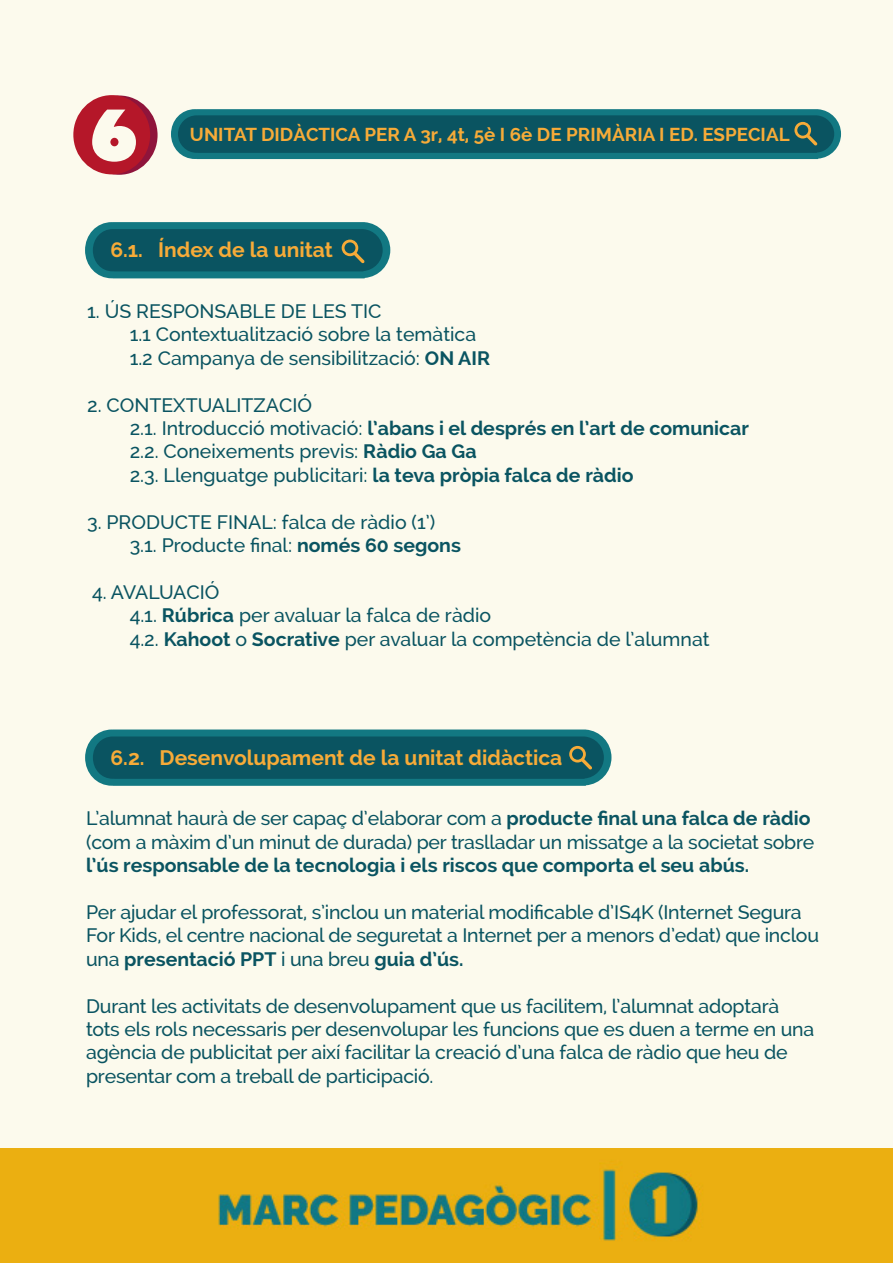
<style>
.page{position:relative;width:893px;height:1263px;background:#fff}
.page>*{position:absolute;margin:0;border:0;box-sizing:border-box;transform-origin:0 0}
.t1{font:75px "Tondu Beta";color:#fcfaed}
.t2{font:700 21px "Raleway";color:#f7ab38}
.t3{font:500 19.5px/23.4px "Raleway";letter-spacing:-.01em;color:#0a5461}
.t4{font:700 19.5px "Raleway";color:#0a5461}
.t5{font:700 18.75px "Raleway";color:#f7ab38}
.s1{font-weight:700}
.s2{font-weight:500}
</style>
<div class="page">
<div style="left:0;top:0;width:893px;height:1170px;background:#fcfaed"></div>
<img style="left:0;top:1148px;width:893px;height:115px">
<svg style="left:171px;top:109px;width:670px;height:50px;background:#11606b"></svg>
<svg style="left:81px;top:96px;width:77px;height:79px"></svg>
<div style="left:73px;top:95px;width:77px;height:79px;background:#b51729;border-radius:50%"></div>
<svg style="left:85px;top:222px;width:305px;height:56px;background:#17646e"></svg>
<svg style="left:85px;top:729px;width:526px;height:57px;background:#15636e"></svg>
<h2 class="t1" style="left:91px;top:90px;width:48px">6</h2>
<h2 class="t5" style="left:190px;top:124px;width:601px">UNITAT DIDÀCTICA PER A 3r, 4t, 5è I 6è DE PRIMÀRIA I ED. ESPECIAL</h2>
<h3 class="t2" style="left:111px;top:238px;width:224px">6.1. Índex de la unitat</h3>
<p class="t3" style="left:87px;top:299px;width:296px">1. ÚS RESPONSABLE DE LES TIC</p>
<p class="t3" style="left:130px;top:323px;width:348px">1.1 Contextualització sobre la temàtica</p>
<p class="t3" style="left:130px;top:346px;width:362px">1.2 Campanya de sensibilització: <span class="s1">ON AIR</span></p>
<p class="t3" style="left:87px;top:393px;width:226px">2. CONTEXTUALITZACIÓ</p>
<p class="t4" style="left:130px;top:417px;width:621px"><span class="s2">2.1. Introducció motivació:</span> l’abans i el després en l’art de comunicar</p>
<p class="t3" style="left:130px;top:440px;width:348px">2.2. Coneixements previs: <span class="s1">Ràdio Ga Ga</span></p>
<p class="t3" style="left:130px;top:463px;width:505px">2.3. Llenguatge publicitari: <span class="s1">la teva pròpia falca de ràdio</span></p>
<p class="t3" style="left:87px;top:510px;width:350px">3. PRODUCTE FINAL: falca de ràdio (1’)</p>
<p class="t3" style="left:130px;top:533px;width:333px">3.1. Producte final: <span class="s1">només 60 segons</span></p>
<p class="t3" style="left:92px;top:580px;width:129px">4. AVALUACIÓ</p>
<p class="t3" style="left:130px;top:604px;width:363px">4.1. <span class="s1">Rúbrica</span> per avaluar la falca de ràdio</p>
<p class="t3" style="left:130px;top:627px;width:581px">4.2. <span class="s1">Kahoot</span> o <span class="s1">Socrative</span> per avaluar la competència de l’alumnat</p>
<h3 class="t2" style="left:111px;top:745px;width:453px">6.2. Desenvolupament de la unitat didàctica</h3>
<p class="t3" style="left:86px;top:807px;width:730px">L’alumnat haurà de ser capaç d’elaborar com a <span class="s1">producte final una falca de ràdio </span>(com a màxim d’un minut de durada) per traslladar un missatge a la societat sobre <span class="s1">l’ús responsable de la tecnologia i els riscos que comporta el seu abús.</span></p>
<p class="t3" style="left:86px;top:900px;width:734px">Per ajudar el professorat, s’inclou un material modificable d’IS4K (Internet Segura<br>For Kids, el centre nacional de seguretat a Internet per a menors d’edat) que inclou una <span class="s1">presentació PPT</span> i una breu <span class="s1">guia d’ús.</span></p>
<p class="t3" style="left:86px;top:994px;width:730px">Durant les activitats de desenvolupament que us facilitem, l’alumnat adoptarà tots els rols necessaris per desenvolupar les funcions que es duen a terme en una agència de publicitat per així facilitar la creació d’una falca de ràdio que heu de presentar com a treball de participació.</p>
</div>
